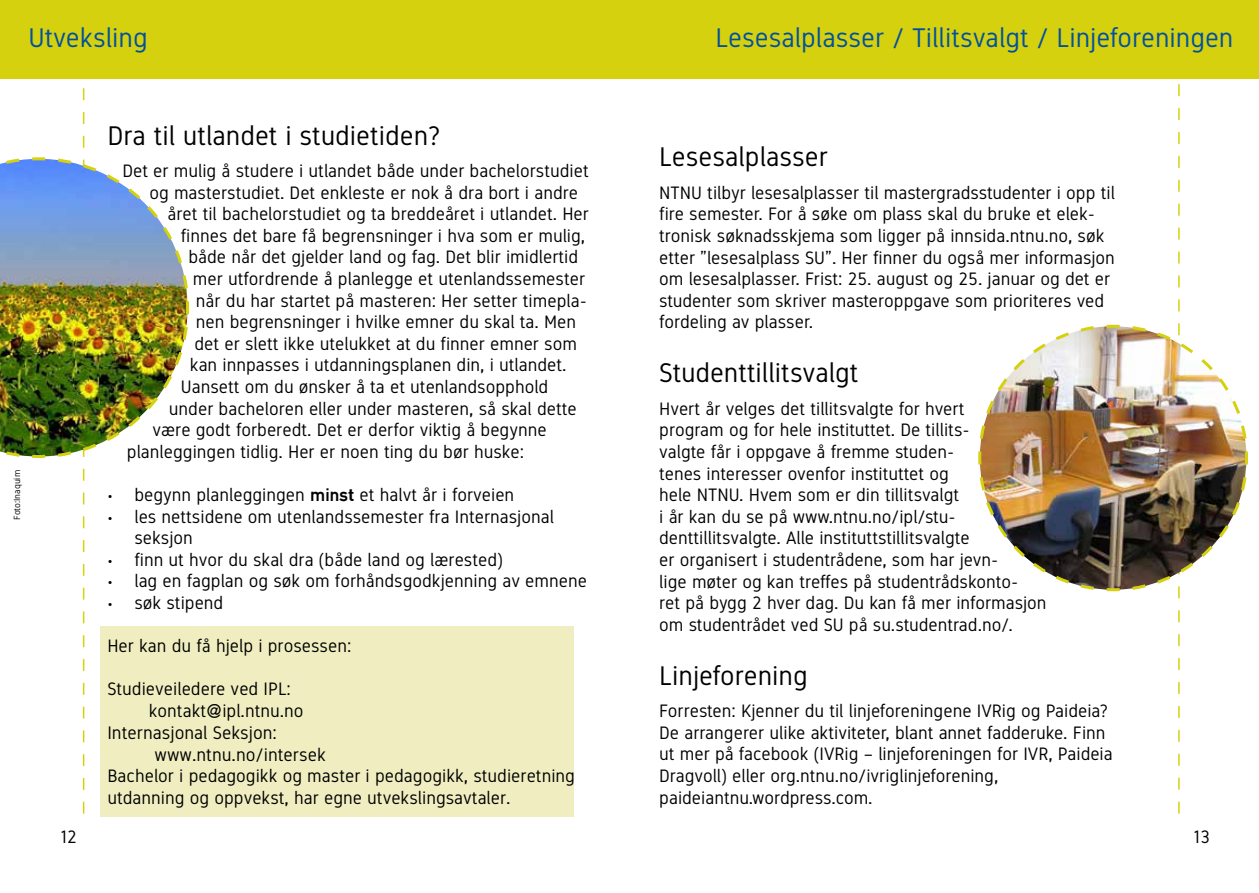
<style>
.page{position:relative;width:1259px;height:893px;background:#fff}
.page>*{position:absolute;margin:0;border:0;box-sizing:border-box;transform-origin:0 0}
.t1{font:27px "NTNU DIN Regular";color:#000}
.t2{font:27px "NTNU DIN Regular";color:#00509e}
.t3{font:18.15px/21.8px "NTNU DIN Regular";color:#000}
.t4{font:18px/21.6px "NTNU DIN Regular";color:#000}
.t5{font:9px "NTNU DIN Regular";color:#000}
.s1{font-family:"NTNU DIN bold"}
</style>
<div class="page">
<div style="left:101px;top:627px;width:473px;height:190px;background:#f0eec1"></div>
<div style="left:0;top:0;width:631px;height:79px;background:#d5d10f"></div>
<div style="left:631px;top:0;width:628px;height:79px;background:#d5d10f"></div>
<svg style="left:82px;top:88px;width:108px;height:726px"></svg>
<img style="left:0;top:156px;width:190px;height:303px">
<svg style="left:1178px;top:84px;width:2px;height:730px"></svg>
<img style="left:978px;top:323px;width:270px;height:270px">
<h1 class="t2" style="left:28px;top:22px;width:121px">Utveksling</h1>
<h1 class="t2" style="left:715px;top:22px;width:519px">Lesesalplasser / Tillitsvalgt / Linjeforeningen</h1>
<p class="t5" style="left:12px;top:520px;width:51px;rotate:-90deg">Foto:Inaquim</p>
<p class="t4" style="left:61px;top:826px;width:18px">12</p>
<h1 class="t1" style="left:107px;top:119px;width:334px">Dra til utlandet i studietiden?</h1>
<p class="t4" style="left:122px;top:160px;width:468px">Det er mulig å studere i utlandet både under bachelorstudiet</p>
<p class="t4" style="left:149px;top:181px;width:430px">og masterstudiet. Det enkleste er nok å dra bort i andre</p>
<p class="t4" style="left:167px;top:203px;width:423px">året til bachelorstudiet og ta breddeåret i utlandet. Her</p>
<p class="t4" style="left:181px;top:225px;width:406px">finnes det bare få begrensninger i hva som er mulig,</p>
<p class="t4" style="left:188px;top:246px;width:391px">både når det gjelder land og fag. Det blir imidlertid</p>
<p class="t4" style="left:193px;top:268px;width:394px">mer utfordrende å planlegge et utenlandssemester</p>
<p class="t4" style="left:196px;top:289px;width:393px">når du har startet på masteren: Her setter timepla-</p>
<p class="t4" style="left:196px;top:311px;width:382px">nen begrensninger i hvilke emner du skal ta. Men</p>
<p class="t4" style="left:194px;top:333px;width:384px">det er slett ikke utelukket at du finner emner som</p>
<p class="t4" style="left:190px;top:354px;width:378px">kan innpasses i utdanningsplanen din, i utlandet.</p>
<p class="t4" style="left:181px;top:376px;width:369px">Uansett om du ønsker å ta et utenlandsopphold</p>
<p class="t4" style="left:169px;top:397px;width:409px">under bacheloren eller under masteren, så skal dette</p>
<p class="t4" style="left:152px;top:419px;width:396px">være godt forberedt. Det er derfor viktig å begynne</p>
<p class="t4" style="left:127px;top:441px;width:399px">planleggingen tidlig. Her er noen ting du bør huske:</p>
<p class="t4" style="left:107px;top:484px;width:408px">• begynn planleggingen <span class="s1">minst</span> et halvt år i forveien</p>
<p class="t4" style="left:134px;top:505px;width:421px;text-indent:-27px">• les nettsidene om utenlandssemester fra Internasjonal seksjon</p>
<p class="t4" style="left:107px;top:549px;width:397px">• finn ut hvor du skal dra (både land og lærested)</p>
<p class="t4" style="left:107px;top:570px;width:481px">• lag en fagplan og søk om forhåndsgodkjenning av emnene</p>
<p class="t4" style="left:107px;top:592px;width:117px">• søk stipend</p>
<p class="t4" style="left:107px;top:635px;width:245px">Her kan du få hjelp i prosessen:</p>
<p class="t4" style="left:149px;top:678px;width:156px;text-indent:-41px">Studieveiledere ved IPL: kontakt@ipl.ntnu.no</p>
<p class="t3" style="left:154px;top:721px;width:173px;text-indent:-47px">Internasjonal Seksjon: www.ntnu.no/intersek</p>
<p class="t4" style="left:107px;top:765px;width:469px">Bachelor i pedagogikk og master i pedagogikk, studieretning utdanning og oppvekst, har egne utvekslingsavtaler.</p>
<h1 class="t1" style="left:659px;top:141px;width:170px">Lesesalplasser</h1>
<p class="t4" style="left:659px;top:182px;width:457px">NTNU tilbyr lesesalplasser til mastergradsstudenter i opp til fire semester. For å søke om plass skal du bruke et elek&shy;tronisk søknadsskjema som ligger på innsida.ntnu.no, søk etter ”lesesalplass SU”. Her finner du også mer informasjon om lesesalplasser. Frist: 25. august og 25. januar og det er studenter som skriver masteroppgave som prioriteres ved fordeling av plasser.</p>
<h1 class="t1" style="left:659px;top:357px;width:201px">Studenttillitsvalgt</h1>
<p class="t4" style="left:659px;top:398px;width:389px">Hvert år velges det tillitsvalgte for hvert<br>program og for hele instituttet. De tillits-<br>valgte får i oppgave å fremme studen-<br>tenes interesser ovenfor instituttet og<br>hele NTNU. Hvem som er din tillitsvalgt<br>i år kan du se på www.ntnu.no/ipl/stu&shy;denttillitsvalgte. Alle instituttstillitsvalgte<br>er organisert i studentrådene, som har jevn-<br>lige møter og kan treffes på studentrådskonto-<br>ret på bygg 2 hver dag. Du kan få mer informasjon om studentrådet ved SU på su.studentrad.no/.</p>
<h1 class="t1" style="left:659px;top:660px;width:150px">Linjeforening</h1>
<p class="t4" style="left:659px;top:700px;width:455px">Forresten: Kjenner du til linjeforeningene IVRig og Paideia?<br>De arrangerer ulike aktiviteter, blant annet fadderuke. Finn ut mer på facebook (IVRig – linjeforeningen for IVR, Paideia Dragvoll) eller org.ntnu.no/ivriglinjeforening, paideiantnu.wordpress.com.</p>
<p class="t4" style="left:1193px;top:826px;width:18px">13</p>
</div>
